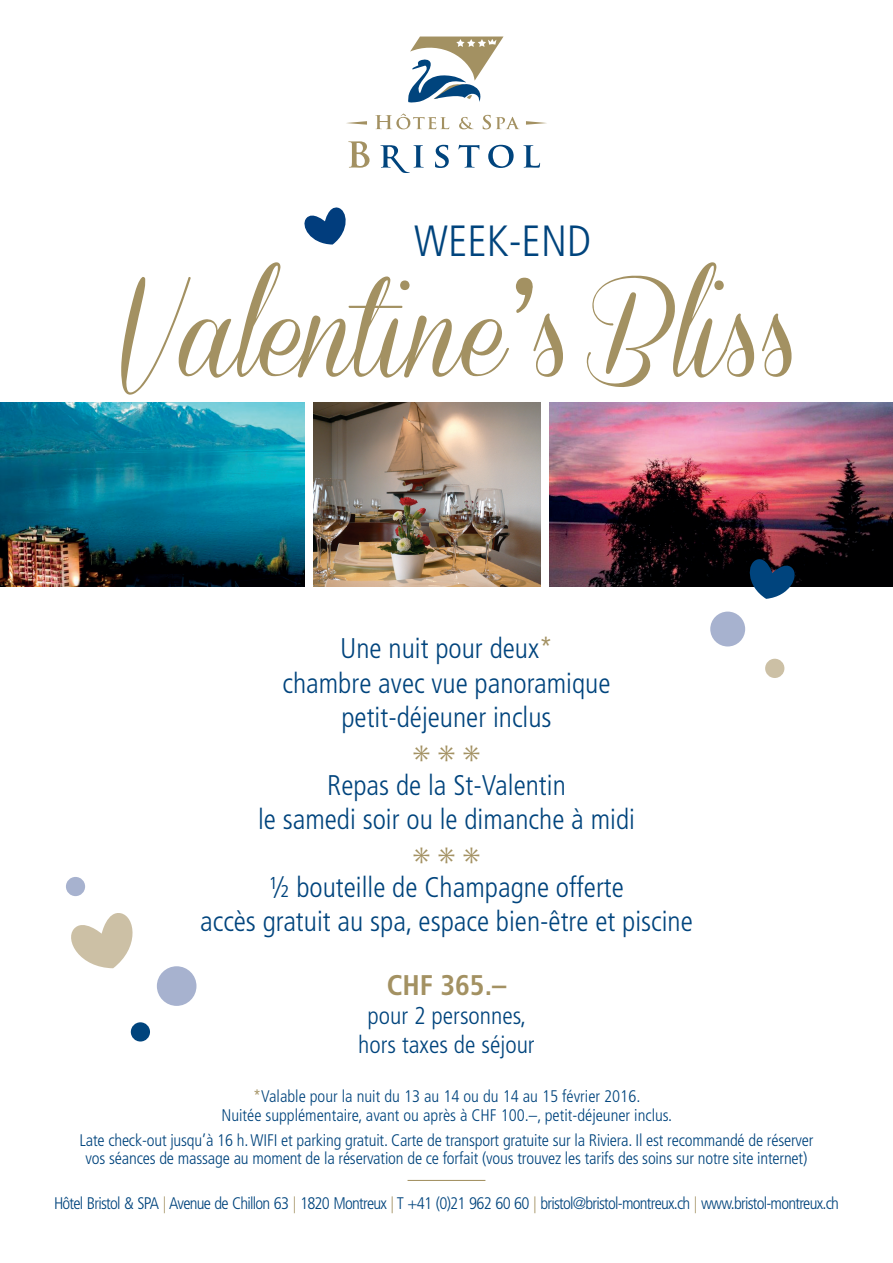
<style>
.page{position:relative;width:893px;height:1263px;background:#fff}
.page>*{position:absolute;margin:0;border:0;box-sizing:border-box;transform-origin:0 0}
.t1{font:196.65px "Coneria Script Demo";color:#a39162}
.t2{font:109.05px "Coneria Script Demo";color:#a39162}
.t3{font:300 condensed 43.65px "Frutiger LT Std";color:#00447d}
.t4{font:300 condensed 28.5px/34px "Frutiger LT Std";color:#00447d;text-align:center}
.t5{font:700 condensed 28.5px "Frutiger LT Std";color:#a39162}
.t6{font:28.5px "Minion Pro";color:#a39162}
.t7{font:300 condensed 24.3px/29.2px "Frutiger LT Std";color:#00447d;text-align:center}
.t8{font:300 condensed 16.8px/18.9px "Frutiger LT Std";letter-spacing:-.01em;color:#00447d;text-align:center}
.t9{font:300 condensed 16.8px "Frutiger LT Std";letter-spacing:-.045em;color:#00447d}
.s1{color:#a39162}
</style>
<div class="page">
<svg style="left:71px;top:913px;width:62px;height:55px"></svg>
<div style="left:157px;top:966px;width:39px;height:40px;background:#a7b2cf;border-radius:50%"></div>
<div style="left:131px;top:1022px;width:19px;height:19px;background:#00447d;border-radius:50%"></div>
<div style="left:66px;top:877px;width:19px;height:19px;background:#a7b2cf;border-radius:50%"></div>
<svg style="left:348px;top:141px;width:22px;height:27px"></svg>
<svg style="left:380px;top:145px;width:44px;height:28px"></svg>
<svg style="left:435px;top:145px;width:14px;height:23px"></svg>
<svg style="left:458px;top:145px;width:21px;height:23px"></svg>
<svg style="left:488px;top:145px;width:26px;height:23px"></svg>
<svg style="left:523px;top:145px;width:17px;height:23px"></svg>
<svg style="left:346px;top:121px;width:21px;height:4px"></svg>
<svg style="left:526px;top:121px;width:21px;height:4px"></svg>
<svg style="left:375px;top:114px;width:74px;height:15px"></svg>
<svg style="left:459px;top:117px;width:15px;height:12px"></svg>
<svg style="left:483px;top:115px;width:37px;height:14px"></svg>
<svg style="left:408px;top:37px;width:95px;height:66px"></svg>
<img style="left:0;top:403px;width:304px;height:183px">
<img style="left:314px;top:403px;width:227px;height:183px">
<img style="left:550px;top:403px;width:343px;height:183px">
<svg style="left:745px;top:556px;width:54px;height:43px"></svg>
<div style="left:765px;top:659px;width:19px;height:19px;background:#ccc0a5;border-radius:50%"></div>
<div style="left:710px;top:612px;width:35px;height:34px;background:#a7b2cf;border-radius:50%"></div>
<svg style="left:304px;top:207px;width:42px;height:38px"></svg>
<hr style="left:408px;top:1180px;width:77px;height:1px;background:#a39162">
<h3 class="t3" style="left:414px;top:216px;width:179px">WEEK-END</h3>
<h2 class="t2" style="left:119px;top:274px;width:682px">Valentine sBliss</h2>
<h1 class="t1" style="left:522px;top:215px;width:2px">’</h1>
<h3 class="t4" style="left:282px;top:632px;width:330px">Une nuit pour deux<span class="s1">*<br></span>chambre avec vue panoramique petit-déjeuner inclus</h3>
<h3 class="t6" style="left:412px;top:733px;width:70px">✳✳✳</h3>
<h3 class="t4" style="left:258px;top:768px;width:378px">Repas de la St-Valentin<br>le samedi soir ou le dimanche à midi</h3>
<h3 class="t6" style="left:412px;top:835px;width:70px">✳✳✳</h3>
<h3 class="t4" style="left:200px;top:871px;width:494px">½ bouteille de Champagne offerte<br>accès gratuit au spa, espace bien-être et piscine</h3>
<h3 class="t5" style="left:387px;top:968px;width:121px">CHF 365.–</h3>
<h3 class="t7" style="left:358px;top:1001px;width:178px">pour 2 personnes, hors taxes de séjour</h3>
<p class="t8" style="left:221px;top:1087px;width:452px"><span class="s1">*</span>Valable pour la nuit du 13 au 14 ou du 14 au 15 février 2016.<br>Nuitée supplémentaire, avant ou après à CHF 100.–, petit-déjeuner inclus.</p>
<p class="t8" style="left:79px;top:1130px;width:736px">Late check-out jusqu’à 16 h. WIFI et parking gratuit. Carte de transport gratuite sur la Riviera. Il est recommandé de réserver vos séances de massage au moment de la réservation de ce forfait (vous trouvez les tarifs des soins sur notre site internet)</p>
<p class="t9" style="left:54px;top:1193px;width:786px">Hôtel Bristol &amp; SPA <span class="s1">|</span> Avenue de Chillon 63 <span class="s1">|</span> 1820 Montreux <span class="s1">|</span> T +41 (0)21 962 60 60 <span class="s1">|</span> bristol@bristol-montreux.ch <span class="s1">|</span> www.bristol-montreux.ch</p>
</div>
